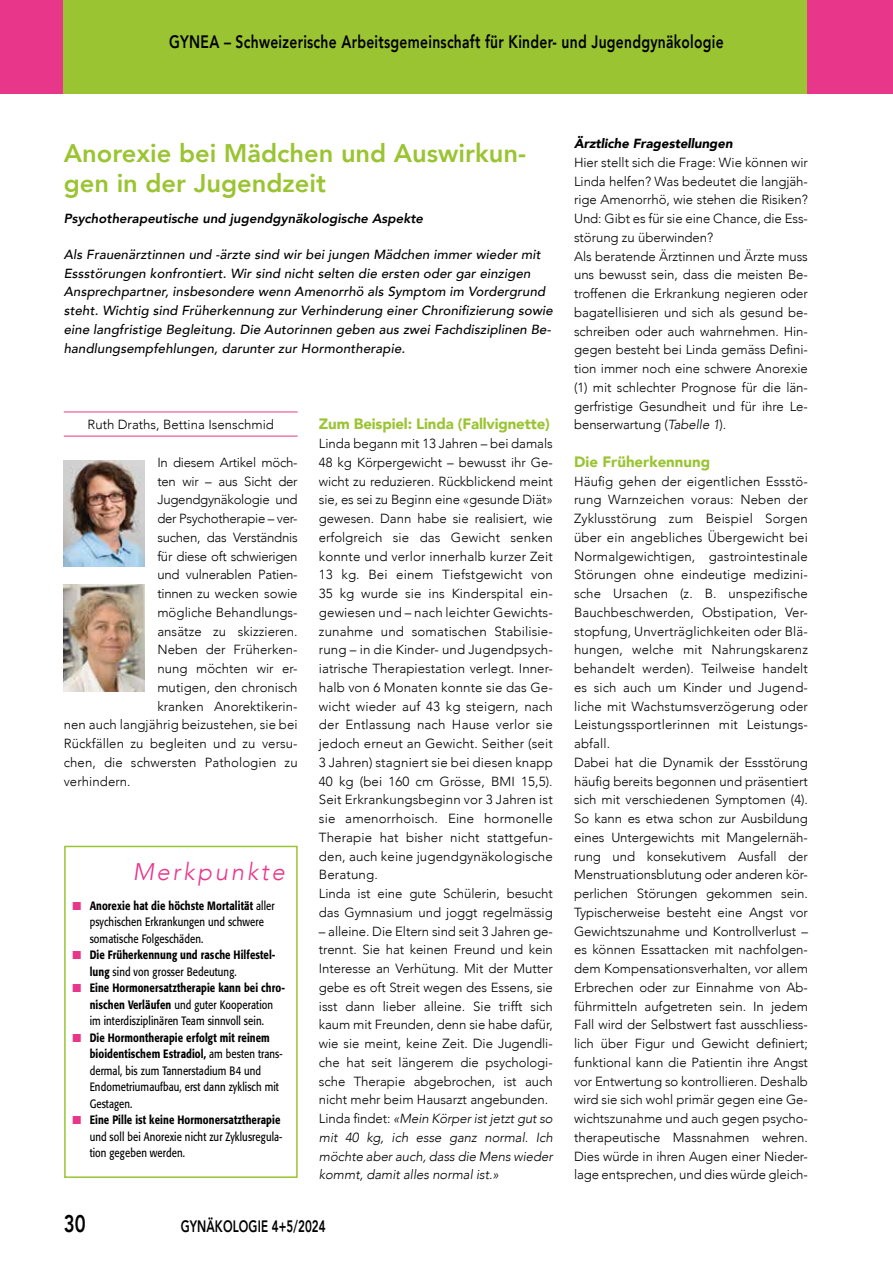
<style>
.page{position:relative;width:893px;height:1263px;background:#fff}
.page>*{position:absolute;margin:0;border:0;box-sizing:border-box;transform-origin:0 0}
.t1{font:800 25.5px/30px "Avenir";color:#9ac431}
.t2{font:italic 300 24px "Avenir";letter-spacing:.11em;color:#e8378b}
.t3{font:800 24px "Avenir";color:#000;scale:.77 1}
.t4{font:800 18px "Avenir";letter-spacing:.02em;color:#000;scale:.77 1}
.t5{font:800 16.5px "Avenir";letter-spacing:.01em;color:#000;scale:.7 1}
.t6{font:900 15px "Avenir";letter-spacing:-.01em;color:#9ac431}
.t7{font:300 13.2px/18.8px "Avenir";letter-spacing:-.005em;color:#000}
.t8{font:italic 500 13.2px/18.8px "Avenir";letter-spacing:.01em;color:#000}
.t9{font:italic 800 13.2px "Avenir";color:#000}
.t10{font:italic 900 13.2px "Avenir";letter-spacing:-.005em;color:#000}
.t11{font:12px/16.5px "Formata";letter-spacing:.01em;color:#000;scale:.8 1}
.t12{font:500 12px/16.5px "Formata";letter-spacing:.01em;color:#000;scale:.8 1}
.s1{color:#e8378b}
.s2{font-weight:500}
.s3{font-weight:400}
.s4{font-style:italic}
</style>
<div class="page">
<div style="left:0;top:0;width:64px;height:94px;background:#e8378b"></div>
<div style="left:64px;top:0;width:744px;height:94px;background:#9ac431"></div>
<div style="left:808px;top:0;width:85px;height:94px;background:#e8378b"></div>
<hr style="left:64px;top:412px;width:234px;height:1px;background:#e8378b">
<hr style="left:64px;top:436px;width:234px;height:1px;background:#e8378b">
<img style="left:64px;top:460px;width:81px;height:107px">
<img style="left:64px;top:585px;width:81px;height:106px">
<div style="left:64px;top:846px;width:234px;height:332px;border:2px solid #9ac431"></div>
<h3 class="t4" style="left:169px;top:27px;width:722px">GYNEA – Schweizerische Arbeitsgemeinschaft für Kinder- und Jugendgynäkologie</h3>
<h1 class="t1" style="left:64px;top:138px;width:464px">Anorexie bei Mädchen und Auswirkun&shy;gen in der Jugendzeit</h1>
<p class="t9" style="left:64px;top:211px;width:361px">Psychotherapeutische und jugendgynäkologische Aspekte</p>
<p class="t8" style="left:64px;top:245px;width:490px">Als Frauenärztinnen und -ärzte sind wir bei jungen Mädchen immer wieder mit Essstörungen konfrontiert. Wir sind nicht selten die ersten oder gar einzigen Ansprechpartner, insbesondere wenn Amenorrhö als Symptom im Vordergrund steht. Wichtig sind Früherkennung zur Verhinderung einer Chronifizierung sowie eine langfristige Begleitung. Die Autorinnen geben aus zwei Fachdisziplinen Be&shy;handlungsempfehlungen, darunter zur Hormontherapie.</p>
<p class="t7" style="left:88px;top:415px;width:188px">Ruth Draths, Bettina Isenschmid</p>
<p class="t7" style="left:157px;top:453px;width:142px">In diesem Artikel möch-</p>
<p class="t7" style="left:157px;top:472px;width:142px">ten wir – aus Sicht der</p>
<p class="t7" style="left:157px;top:490px;width:142px">Jugendgynäkologie und</p>
<p class="t7" style="left:157px;top:509px;width:142px">der Psychotherapie – ver-</p>
<p class="t7" style="left:157px;top:528px;width:142px">suchen, das Verständnis</p>
<p class="t7" style="left:157px;top:547px;width:142px">für diese oft schwierigen</p>
<p class="t7" style="left:157px;top:565px;width:142px">und vulnerablen Patien-</p>
<p class="t7" style="left:157px;top:584px;width:142px">tinnen zu wecken sowie</p>
<p class="t7" style="left:157px;top:603px;width:142px">mögliche Behandlungs-</p>
<p class="t7" style="left:157px;top:622px;width:142px">ansätze zu skizzieren.</p>
<p class="t7" style="left:157px;top:640px;width:142px">Neben der Früherken-</p>
<p class="t7" style="left:157px;top:659px;width:142px">nung möchten wir er-</p>
<p class="t7" style="left:157px;top:678px;width:142px">mutigen, den chronisch</p>
<p class="t7" style="left:157px;top:697px;width:142px">kranken Anorektikerin-</p>
<p class="t7" style="left:64px;top:715px;width:235px">nen auch langjährig beizustehen, sie bei</p>
<p class="t7" style="left:64px;top:734px;width:235px">Rückfällen zu begleiten und zu versu-</p>
<p class="t7" style="left:64px;top:753px;width:235px">chen, die schwersten Pathologien zu</p>
<p class="t7" style="left:64px;top:772px;width:68px">verhindern.</p>
<h2 class="t2" style="left:133px;top:858px;width:154px">Merkpunkte</h2>
<p class="t11" style="left:90px;top:897px;width:233px;text-indent:-17px"><span class="s1">■</span> <span class="s2">Anorexie hat die höchste Mortalität</span> aller psychischen Erkrankungen und schwere somatische Folgeschäden.</p>
<p class="t12" style="left:90px;top:946px;width:234px;text-indent:-17px"><span class="s1">■</span> Die Früherkennung und rasche Hilfestel&shy;lung <span class="s3">sind von grosser Bedeutung.</span></p>
<p class="t11" style="left:73px;top:979px;width:267px;text-align:center"><span class="s1">■</span> <span class="s2">Eine Hormonersatztherapie kann bei chro&shy;nischen Verläufen</span> und guter Kooperation<br>im interdisziplinären Team sinnvoll sein.</p>
<p class="t11" style="left:90px;top:1029px;width:243px;text-indent:-17px"><span class="s1">■</span> <span class="s2">Die Hormontherapie erfolgt mit reinem bioidentischem Estradiol,</span> am besten trans&shy;dermal, bis zum Tannerstadium B4 und Endometriumaufbau, erst dann zyklisch mit Gestagen.</p>
<p class="t11" style="left:90px;top:1111px;width:242px;text-indent:-17px"><span class="s1">■</span> <span class="s2">Eine Pille ist keine Hormonersatztherapie </span>und soll bei Anorexie nicht zur Zyklusregula&shy;tion gegeben werden.</p>
<p class="t6" style="left:319px;top:411px;width:232px">Zum Beispiel: Linda (Fallvignette)</p>
<p class="t7" style="left:319px;top:434px;width:235px">Linda begann mit 13 Jahren – bei damals 48 kg Körpergewicht – bewusst ihr Ge&shy;wicht zu reduzieren. Rückblickend meint sie, es sei zu Beginn eine «gesunde Diät» gewesen. Dann habe sie realisiert, wie erfolgreich sie das Gewicht senken konnte und verlor innerhalb kurzer Zeit 13 kg. Bei einem Tiefstgewicht von 35 kg wurde sie ins Kinderspital ein&shy;gewiesen und – nach leichter Gewichts&shy;zunahme und somatischen Stabilisie&shy;rung – in die Kinder- und Jugendpsych&shy;iatrische Therapiestation verlegt. Inner&shy;halb von 6 Monaten konnte sie das Ge&shy;wicht wieder auf 43 kg steigern, nach der Entlassung nach Hause verlor sie jedoch erneut an Gewicht. Seither (seit 3 Jahren) stagniert sie bei diesen knapp 40 kg (bei 160 cm Grösse, BMI 15,5).<br>Seit Erkrankungsbeginn vor 3 Jahren ist sie amenorrhoisch. Eine hormonelle Therapie hat bisher nicht stattgefun&shy;den, auch keine jugendgynäkologische Beratung.<br>Linda ist eine gute Schülerin, besucht das Gymnasium und joggt regelmässig</p>
<p class="t7" style="left:319px;top:922px;width:235px">– alleine. Die Eltern sind seit 3 Jahren ge&shy;trennt. Sie hat keinen Freund und kein Interesse an Verhütung. Mit der Mutter gebe es oft Streit wegen des Essens, sie isst dann lieber alleine. Sie trifft sich kaum mit Freunden, denn sie habe dafür, wie sie meint, keine Zeit. Die Jugendli&shy;che hat seit längerem die psychologi&shy;sche Therapie abgebrochen, ist auch nicht mehr beim Hausarzt angebunden.<br>Linda findet: <span class="s4">«Mein Körper ist jetzt gut so mit 40 kg, ich esse ganz normal. Ich möchte aber auch, dass die Mens wieder kommt, damit alles normal ist.»</span></p>
<h2 class="t3" style="left:64px;top:1205px;width:30px">30</h2>
<p class="t5" style="left:181px;top:1213px;width:209px">GYNÄKOLOGIE 4+5/2024</p>
<p class="t10" style="left:574px;top:133px;width:160px">Ärztliche Fragestellungen</p>
<p class="t7" style="left:574px;top:153px;width:235px">Hier stellt sich die Frage: Wie können wir Linda helfen? Was bedeutet die langjäh&shy;rige Amenorrhö, wie stehen die Risiken?<br>Und: Gibt es für sie eine Chance, die Ess&shy;störung zu überwinden?<br>Als beratende Ärztinnen und Ärzte muss uns bewusst sein, dass die meisten Be&shy;troffenen die Erkrankung negieren oder bagatellisieren und sich als gesund be&shy;schreiben oder auch wahrnehmen. Hin&shy;gegen besteht bei Linda gemäss Defini&shy;tion immer noch eine schwere Anorexie (1) mit schlechter Prognose für die län&shy;gerfristige Gesundheit und für ihre Le&shy;benserwartung (<span class="s4">Tabelle 1</span>).</p>
<p class="t6" style="left:574px;top:449px;width:138px">Die Früherkennung</p>
<p class="t7" style="left:574px;top:472px;width:235px">Häufig gehen der eigentlichen Essstö&shy;rung Warnzeichen voraus: Neben der Zyklusstörung zum Beispiel Sorgen über ein angebliches Übergewicht bei Normalgewichtigen, gastrointestinale Störungen ohne eindeutige medizini&shy;sche Ursachen (z. B. unspezifische Bauchbeschwerden, Obstipation, Ver&shy;stopfung, Unverträglichkeiten oder Blä&shy;hungen, welche mit Nahrungskarenz behandelt werden). Teilweise handelt es sich auch um Kinder und Jugend&shy;liche mit Wachstumsverzögerung oder Leistungssportlerinnen mit Leistungs&shy;abfall.<br>Dabei hat die Dynamik der Essstörung häufig bereits begonnen und präsentiert sich mit verschiedenen Symptomen (4).<br>So kann es etwa schon zur Ausbildung eines Untergewichts mit Mangelernäh&shy;rung und konsekutivem Ausfall der Menstruationsblutung oder anderen kör&shy;perlichen Störungen gekommen sein.<br>Typischerweise besteht eine Angst vor Gewichtszunahme und Kontrollverlust – es können Essattacken mit nachfolgen&shy;dem Kompensationsverhalten, vor allem Erbrechen oder zur Einnahme von Ab&shy;führmitteln aufgetreten sein. In jedem Fall wird der Selbstwert fast ausschliess&shy;lich über Figur und Gewicht definiert; funktional kann die Patientin ihre Angst vor Entwertung so kontrollieren. Deshalb wird sie sich wohl primär gegen eine Ge&shy;wichtszunahme und auch gegen psycho&shy;therapeutische Massnahmen wehren.<br>Dies würde in ihren Augen einer Nieder&shy;lage entsprechen, und dies würde gleich-</p>
</div>
